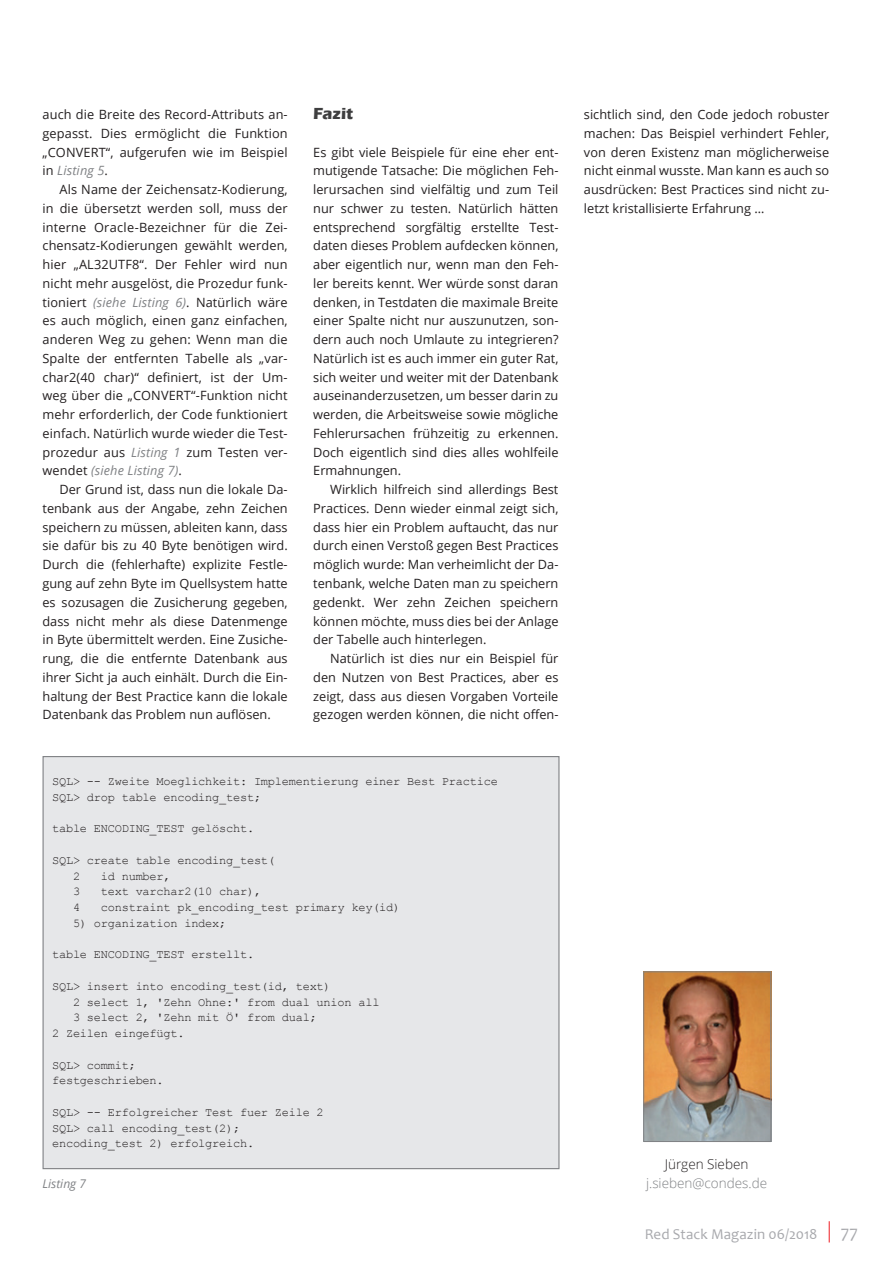
<style>
.page{position:relative;width:893px;height:1263px;background:#fff}
.page>*{position:absolute;margin:0;border:0;box-sizing:border-box;transform-origin:0 0}
.t1{font:18px "Candara";color:#a8a9ad}
.t2{font:700 16.5px "Eras ITC";letter-spacing:-.01em;color:#3e3e3f}
.t3{font:15px "Candara";letter-spacing:.005em;color:#a8a9ad}
.t4{font:300 13.5px "Open Sans";color:#808285}
.t5{font:300 13.5px "Open Sans";color:#231f20}
.t6{font:12.75px/18.8px "Open Sans";color:#231f20;text-align:justify}
.t7{font:12px/15.8px "Courier New";letter-spacing:-.02em;color:#231f20}
.t8{font:italic 12px "Open Sans";color:#808285}
.s1{font-style:italic;color:#808285}
</style>
<div class="page">
<svg style="left:829px;top:1221px;width:1px;height:21px"></svg>
<div style="left:43px;top:756px;width:516px;height:412px;background:#e6e7e9"></div>
<img style="left:645px;top:974px;width:124px;height:166px">
<div style="left:643px;top:972px;width:128px;height:170px;border:1px solid #808285"></div>
<p class="t6" style="left:43px;top:105px;width:247px">auch die Breite des Record-Attributs an&shy;gepasst. Dies ermöglicht die Funktion „CONVERT“, aufgerufen wie im Beispiel in <span class="s1">Listing 5</span>.</p>
<p class="t6" style="left:43px;top:180px;width:247px;text-indent:17px">Als Name der Zeichensatz-Kodierung, in die übersetzt werden soll, muss der interne Oracle-Bezeichner für die Zei&shy;chensatz-Kodierungen gewählt werden, hier „AL32UTF8“. Der Fehler wird nun nicht mehr ausgelöst, die Prozedur funk&shy;tioniert <span class="s1">(siehe Listing 6)</span>. Natürlich wäre es auch möglich, einen ganz einfachen, anderen Weg zu gehen: Wenn man die Spalte der entfernten Tabelle als „var&shy;char2(40 char)“ definiert, ist der Um&shy;weg über die „CONVERT“-Funktion nicht mehr erforderlich, der Code funktioniert einfach. Natürlich wurde wieder die Test&shy;prozedur aus <span class="s1">Listing 1</span> zum Testen ver&shy;wendet <span class="s1">(siehe Listing 7)</span>.</p>
<p class="t6" style="left:43px;top:480px;width:247px;text-indent:17px">Der Grund ist, dass nun die lokale Da&shy;tenbank aus der Angabe, zehn Zeichen speichern zu müssen, ableiten kann, dass sie dafür bis zu 40 Byte benötigen wird.<br>Durch die (fehlerhafte) explizite Festle&shy;gung auf zehn Byte im Quellsystem hatte es sozusagen die Zusicherung gegeben, dass nicht mehr als diese Datenmenge in Byte übermittelt werden. Eine Zusiche&shy;rung, die die entfernte Datenbank aus ihrer Sicht ja auch einhält. Durch die Ein&shy;haltung der Best Practice kann die lokale Datenbank das Problem nun auflösen.</p>
<p class="t2" style="left:313px;top:104px;width:41px">Fazit</p>
<p class="t6" style="left:313px;top:142px;width:247px">Es gibt viele Beispiele für eine eher ent&shy;mutigende Tatsache: Die möglichen Feh&shy;lerursachen sind vielfältig und zum Teil nur schwer zu testen. Natürlich hätten entsprechend sorgfältig erstellte Test&shy;daten dieses Problem aufdecken können, aber eigentlich nur, wenn man den Feh&shy;ler bereits kennt. Wer würde sonst daran denken, in Testdaten die maximale Breite einer Spalte nicht nur auszunutzen, son&shy;dern auch noch Umlaute zu integrieren?<br>Natürlich ist es auch immer ein guter Rat, sich weiter und weiter mit der Datenbank auseinanderzusetzen, um besser darin zu werden, die Arbeitsweise sowie mögliche Fehlerursachen frühzeitig zu erkennen.<br>Doch eigentlich sind dies alles wohlfeile Ermahnungen.</p>
<p class="t6" style="left:313px;top:480px;width:247px;text-indent:17px">Wirklich hilfreich sind allerdings Best Practices. Denn wieder einmal zeigt sich, dass hier ein Problem auftaucht, das nur durch einen Verstoß gegen Best Practices möglich wurde: Man verheimlicht der Da&shy;tenbank, welche Daten man zu speichern gedenkt. Wer zehn Zeichen speichern können möchte, muss dies bei der Anlage der Tabelle auch hinterlegen.</p>
<p class="t6" style="left:313px;top:649px;width:247px;text-indent:17px">Natürlich ist dies nur ein Beispiel für den Nutzen von Best Practices, aber es zeigt, dass aus diesen Vorgaben Vorteile gezogen werden können, die nicht offen-</p>
<p class="t7" style="left:52px;top:773px;width:447px">SQL&gt; -- Zweite Moeglichkeit: Implementierung einer Best Practice<br>SQL&gt; drop table encoding_test;</p>
<p class="t7" style="left:52px;top:820px;width:204px">table ENCODING_TEST gelöscht.</p>
<p class="t7" style="left:73px;top:852px;width:204px;text-indent:-21px">SQL&gt; create table encoding_test(<br>2</p>
<p class="t7" style="left:101px;top:868px;width:71px">id number,</p>
<p class="t7" style="left:73px;top:883px;width:9px">3</p>
<p class="t7" style="left:101px;top:883px;width:162px">text varchar2(10 char),</p>
<p class="t7" style="left:73px;top:899px;width:9px">4</p>
<p class="t7" style="left:101px;top:899px;width:301px">constraint pk_encoding_test primary key(id)</p>
<p class="t7" style="left:73px;top:915px;width:155px">5) organization index;</p>
<p class="t7" style="left:52px;top:946px;width:204px">table ENCODING_TEST erstellt.</p>
<p class="t7" style="left:52px;top:978px;width:280px">SQL&gt; insert into encoding_test(id, text)</p>
<p class="t7" style="left:73px;top:993px;width:308px">2 select 1, 'Zehn Ohne:' from dual union all</p>
<p class="t7" style="left:73px;top:1009px;width:245px">3 select 2, 'Zehn mit Ö' from dual;</p>
<p class="t7" style="left:52px;top:1025px;width:134px">2 Zeilen eingefügt.</p>
<p class="t7" style="left:52px;top:1056px;width:113px">SQL&gt; commit; festgeschrieben.</p>
<p class="t7" style="left:52px;top:1104px;width:273px">SQL&gt; -- Erfolgreicher Test fuer Zeile 2<br>SQL&gt; call encoding_test(2); encoding_test 2) erfolgreich.</p>
<p class="t6" style="left:584px;top:105px;width:247px">sichtlich sind, den Code jedoch robuster machen: Das Beispiel verhindert Fehler, von deren Existenz man möglicherweise nicht einmal wusste. Man kann es auch so ausdrücken: Best Practices sind nicht zu&shy;letzt kristallisierte Erfahrung …</p>
<p class="t5" style="left:665px;top:1155px;width:85px">Jürgen Sieben</p>
<p class="t8" style="left:43px;top:1175px;width:45px">Listing 7</p>
<p class="t4" style="left:646px;top:1174px;width:123px">j.sieben@condes.de</p>
<p class="t3" style="left:645px;top:1224px;width:174px">Red Stack Magazin 06/2018</p>
<h1 class="t1" style="left:841px;top:1221px;width:19px">77</h1>
</div>
